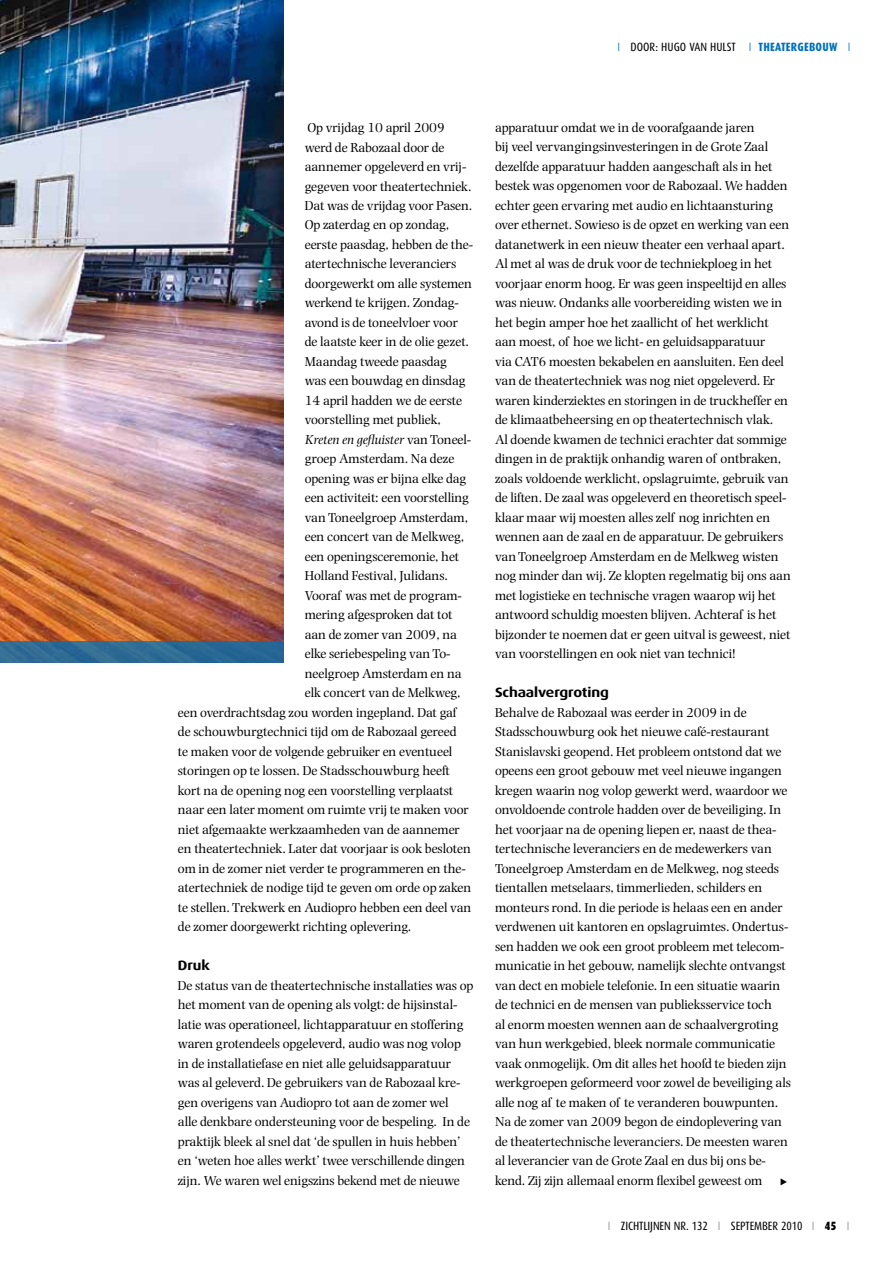
<style>
.page{position:relative;width:893px;height:1263px;background:#fff}
.page>*{position:absolute;margin:0;border:0;box-sizing:border-box;transform-origin:0 0}
.t1{font:13.5px/19.5px "Photina";letter-spacing:-.01em;color:#000}
.t2{font:italic 13.5px "Photina";letter-spacing:-.01em;color:#000}
.t3{font:700 13.5px "Dax Wide";letter-spacing:-.01em;color:#000}
.t4{font:12px "Dax Condensed";letter-spacing:-.005em;color:#000}
.t5{font:9px "European Pi Three";color:#000}
.s1{font-weight:300;color:#0071b9}
.s2{font-weight:800;color:#0071b9}
.s3{font-style:normal}
.s4{font-weight:300;color:#87888a}
.s5{font-weight:900}
</style>
<div class="page">
<img style="left:0;top:0;width:283px;height:641px">
<div style="left:0;top:641px;width:283px;height:21px;background:linear-gradient(to right,#346e94,#256794)"></div>
<p class="t4" style="left:617px;top:40px;width:235px"><span class="s1">I</span> DOOR: HUGO VAN HU LST <span class="s1">I</span> <span class="s2">THEATERGEBOUW</span> <span class="s1">I</span></p>
<p class="t1" style="left:307px;top:118px;width:139px">Op vrijdag 10 april 2009</p>
<p class="t1" style="left:305px;top:137px;width:141px">werd de Rabozaal door de</p>
<p class="t1" style="left:305px;top:157px;width:163px">aannemer opgeleverd en vrij-</p>
<p class="t1" style="left:305px;top:176px;width:168px">gegeven voor theatertechniek.</p>
<p class="t1" style="left:305px;top:196px;width:169px">Dat was de vrijdag voor Pasen.</p>
<p class="t1" style="left:305px;top:215px;width:146px">Op zaterdag en op zondag,</p>
<p class="t1" style="left:305px;top:235px;width:170px">eerste paasdag, hebben de the-</p>
<p class="t1" style="left:305px;top:254px;width:153px">atertechnische leveranciers</p>
<p class="t1" style="left:305px;top:274px;width:169px">doorgewerkt om alle systemen</p>
<p class="t1" style="left:305px;top:293px;width:156px">werkend te krijgen. Zondag-</p>
<p class="t1" style="left:305px;top:313px;width:155px">avond is de toneelvloer voor</p>
<p class="t1" style="left:305px;top:332px;width:166px">de laatste keer in de olie gezet.</p>
<p class="t1" style="left:305px;top:352px;width:144px">Maandag tweede paasdag</p>
<p class="t1" style="left:305px;top:371px;width:162px">was een bouwdag en dinsdag</p>
<p class="t1" style="left:305px;top:391px;width:159px">14 april hadden we de eerste</p>
<p class="t1" style="left:305px;top:410px;width:138px">voorstelling met publiek,</p>
<p class="t2" style="left:305px;top:432px;width:168px">Kreten en gefluister <span class="s3">van Toneel-</span></p>
<p class="t1" style="left:305px;top:449px;width:151px">groep Amsterdam. Na deze</p>
<p class="t1" style="left:305px;top:469px;width:163px">opening was er bijna elke dag</p>
<p class="t1" style="left:305px;top:488px;width:166px">een activiteit: een voorstelling</p>
<p class="t1" style="left:305px;top:508px;width:165px">van Toneelgroep Amsterdam,</p>
<p class="t1" style="left:305px;top:527px;width:161px">een concert van de Melkweg,</p>
<p class="t1" style="left:305px;top:547px;width:156px">een openingsceremonie, het</p>
<p class="t1" style="left:305px;top:566px;width:145px">Holland Festival, Julidans.</p>
<p class="t1" style="left:305px;top:586px;width:159px">Vooraf was met de program-</p>
<p class="t1" style="left:305px;top:605px;width:149px">mering afgesproken dat tot</p>
<p class="t1" style="left:305px;top:625px;width:154px">aan de zomer van 2009, na</p>
<p class="t1" style="left:305px;top:644px;width:147px">elke seriebespeling van To-</p>
<p class="t1" style="left:305px;top:664px;width:158px">neelgroep Amsterdam en na</p>
<p class="t1" style="left:305px;top:683px;width:158px">elk concert van de Melkweg,</p>
<p class="t1" style="left:178px;top:703px;width:280px">een overdrachtsdag zou worden ingepland. Dat gaf</p>
<p class="t1" style="left:178px;top:722px;width:280px">de schouwburgtechnici tijd om de Rabozaal gereed</p>
<p class="t1" style="left:178px;top:742px;width:276px">te maken voor de volgende gebruiker en eventueel</p>
<p class="t1" style="left:178px;top:761px;width:273px">storingen op te lossen. De Stadsschouwburg heeft</p>
<p class="t1" style="left:178px;top:781px;width:277px">kort na de opening nog een voorstelling verplaatst</p>
<p class="t1" style="left:178px;top:800px;width:292px">naar een later moment om ruimte vrij te maken voor</p>
<p class="t1" style="left:178px;top:820px;width:283px">niet afgemaakte werkzaamheden van de aannemer</p>
<p class="t1" style="left:178px;top:839px;width:295px">en theatertechniek. Later dat voorjaar is ook besloten</p>
<p class="t1" style="left:178px;top:859px;width:289px">om in de zomer niet verder te programmeren en the-</p>
<p class="t1" style="left:178px;top:878px;width:295px">atertechniek de nodige tijd te geven om orde op zaken</p>
<p class="t1" style="left:178px;top:898px;width:295px">te stellen. Trekwerk en Audiopro hebben een deel van</p>
<p class="t1" style="left:178px;top:917px;width:235px">de zomer doorgewerkt richting oplevering.</p>
<p class="t3" style="left:178px;top:958px;width:33px">Druk</p>
<p class="t1" style="left:178px;top:976px;width:297px">De status van de theatertechnische installaties was op het moment van de opening als volgt: de hijsinstal&shy;latie was operationeel, lichtapparatuur en stoffering waren grotendeels opgeleverd, audio was nog volop in de installatiefase en niet alle geluidsapparatuur was al geleverd. De gebruikers van de Rabozaal kre&shy;gen overigens van Audiopro tot aan de zomer wel<br>alle denkbare ondersteuning voor de bespeling. In de praktijk bleek al snel dat ‘de spullen in huis hebben’ en ‘weten hoe alles werkt’ twee verschillende dingen zijn. We waren wel enigszins bekend met de nieuwe</p>
<p class="t1" style="left:495px;top:118px;width:297px">apparatuur omdat we in de voorafgaande jaren<br>bij veel vervangingsinvesteringen in de Grote Zaal dezelfde apparatuur hadden aangeschaft als in het bestek was opgenomen voor de Rabozaal. We hadden echter geen ervaring met audio en lichtaansturing over ethernet. Sowieso is de opzet en werking van een datanetwerk in een nieuw theater een verhaal apart.<br>Al met al was de druk voor de techniekploeg in het voorjaar enorm hoog. Er was geen inspeeltijd en alles was nieuw. Ondanks alle voorbereiding wisten we in het begin amper hoe het zaallicht of het werklicht aan moest, of hoe we licht- en geluidsapparatuur<br>via CAT6 moesten bekabelen en aansluiten. Een deel van de theatertechniek was nog niet opgeleverd. Er waren kinderziektes en storingen in de truckheffer en de klimaatbeheersing en op theatertechnisch vlak.<br>Al doende kwamen de technici erachter dat sommige dingen in de praktijk onhandig waren of ontbraken, zoals voldoende werklicht, opslagruimte, gebruik van de liften. De zaal was opgeleverd en theoretisch speel&shy;klaar maar wij moesten alles zelf nog inrichten en wennen aan de zaal en de apparatuur. De gebruikers van Toneelgroep Amsterdam en de Melkweg wisten nog minder dan wij. Ze klopten regelmatig bij ons aan met logistieke en technische vragen waarop wij het antwoord schuldig moesten blijven. Achteraf is het bijzonder te noemen dat er geen uitval is geweest, niet van voorstellingen en ook niet van technici!</p>
<p class="t3" style="left:495px;top:685px;width:115px">Schaalvergroting</p>
<p class="t1" style="left:495px;top:702px;width:297px">Behalve de Rabozaal was eerder in 2009 in de Stadsschouwburg ook het nieuwe café-restaurant Stanislavski geopend. Het probleem ontstond dat we opeens een groot gebouw met veel nieuwe ingangen kregen waarin nog volop gewerkt werd, waardoor we onvoldoende controle hadden over de beveiliging. In het voorjaar na de opening liepen er, naast de thea&shy;tertechnische leveranciers en de medewerkers van Toneelgroep Amsterdam en de Melkweg, nog steeds tientallen metselaars, timmerlieden, schilders en monteurs rond. In die periode is helaas een en ander verdwenen uit kantoren en opslagruimtes. Ondertus&shy;sen hadden we ook een groot probleem met telecom&shy;municatie in het gebouw, namelijk slechte ontvangst van dect en mobiele telefonie. In een situatie waarin de technici en de mensen van publieksservice toch<br>al enorm moesten wennen aan de schaalvergroting van hun werkgebied, bleek normale communicatie vaak onmogelijk. Om dit alles het hoofd te bieden zijn werkgroepen geformeerd voor zowel de beveiliging als alle nog af te maken of te veranderen bouwpunten.<br>Na de zomer van 2009 begon de eindoplevering van de theatertechnische leveranciers. De meesten waren al leverancier van de Grote Zaal en dus bij ons be&shy;kend. Zij zijn allemaal enorm flexibel geweest om</p>
<p class="t5" style="left:780px;top:1176px;width:8px">e</p>
<p class="t4" style="left:608px;top:1219px;width:23px"><span class="s4">I</span> ZICHTLI</p>
<p class="t4" style="left:650px;top:1219px;width:10px">JNEN</p>
<p class="t4" style="left:674px;top:1219px;width:177px">NR. 132 <span class="s4">I</span> SEPTEMBER 2010 <span class="s4">I</span> <span class="s5">45</span> <span class="s4">I</span></p>
</div>
